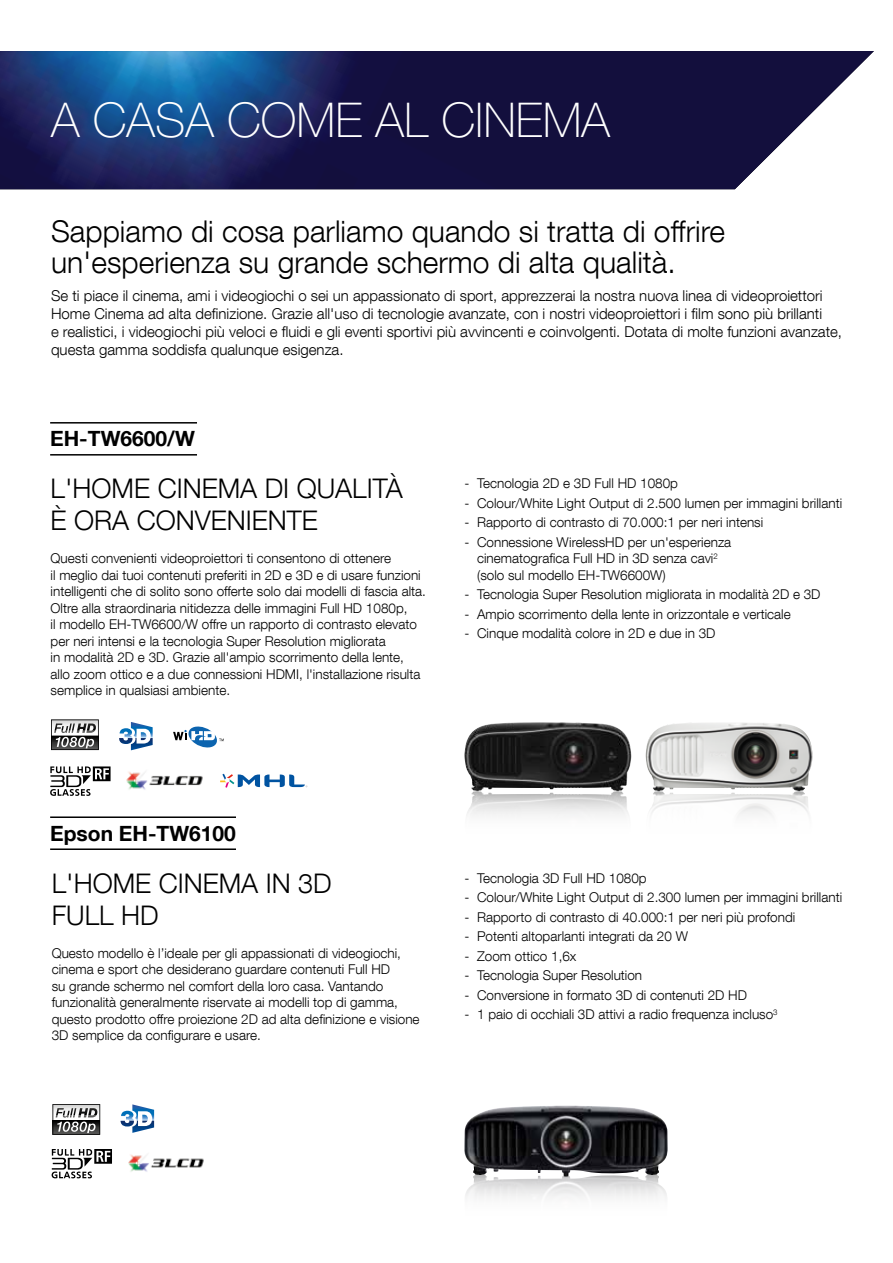
<style>
.page{position:relative;width:893px;height:1263px;background:#fff}
.page>*{position:absolute;margin:0;border:0;box-sizing:border-box;transform-origin:0 0}
.t1{font:100 48px "Helvetica Neue";color:#fff}
.t2{font:300 30px/31.5px "Helvetica Neue LT Com";color:#000}
.t3{font:300 27px/32.4px "Helvetica Neue LT Com";color:#000}
.t4{font:700 21px "Helvetica Neue LT Com";color:#000}
.t5{font:300 15px/18px "Helvetica Neue LT Com";color:#000}
.t6{font:300 13.5px/16.5px "Helvetica Neue LT Com";color:#000}
</style>
<div class="page">
<img style="left:0;top:51px;width:874px;height:138px">
<img style="left:126px;top:771px;width:77px;height:19px">
<svg style="left:220px;top:774px;width:87px;height:14px"></svg>
<svg style="left:50px;top:766px;width:61px;height:30px"></svg>
<img style="left:645px;top:723px;width:168px;height:93px">
<img style="left:464px;top:722px;width:167px;height:94px">
<hr style="left:50px;top:422px;width:147px;height:2px;background:#000">
<hr style="left:50px;top:454px;width:147px;height:2px;background:#000">
<hr style="left:50px;top:816px;width:186px;height:2px;background:#000">
<hr style="left:50px;top:848px;width:186px;height:2px;background:#000">
<svg style="left:173px;top:726px;width:51px;height:21px"></svg>
<svg style="left:119px;top:722px;width:34px;height:28px"></svg>
<svg style="left:51px;top:719px;width:48px;height:31px"></svg>
<img style="left:464px;top:1105px;width:204px;height:67px">
<img style="left:465px;top:1172px;width:202px;height:26px">
<img style="left:128px;top:1154px;width:76px;height:18px">
<svg style="left:52px;top:1149px;width:60px;height:29px"></svg>
<svg style="left:121px;top:1104px;width:33px;height:29px"></svg>
<svg style="left:52px;top:1104px;width:48px;height:31px"></svg>
<h1 class="t1" style="left:51px;top:93px;width:561px">A CASA COME AL CINEMA</h1>
<h2 class="t2" style="left:51px;top:215px;width:676px">Sappiamo di cosa parliamo quando si tratta di offrire un'esperienza su grande schermo di alta qualità.</h2>
<p class="t5" style="left:51px;top:286px;width:793px">Se ti piace il cinema, ami i videogiochi o sei un appassionato di sport, apprezzerai la nostra nuova linea di videoproiettori Home Cinema ad alta definizione. Grazie all'uso di tecnologie avanzate, con i nostri videoproiettori i film sono più brillanti<br>e realistici, i videogiochi più veloci e fluidi e gli eventi sportivi più avvincenti e coinvolgenti. Dotata di molte funzioni avanzate, questa gamma soddisfa qualunque esigenza.</p>
<h3 class="t4" style="left:50px;top:426px;width:146px">EH-TW6600/W</h3>
<h3 class="t3" style="left:51px;top:472px;width:354px">L'HOME CINEMA DI QUALITÀ<br>È ORA CONVENIENTE</h3>
<p class="t6" style="left:51px;top:550px;width:377px">Questi convenienti videoproiettori ti consentono di ottenere<br>il meglio dai tuoi contenuti preferiti in 2D e 3D e di usare funzioni intelligenti che di solito sono offerte solo dai modelli di fascia alta.<br>Oltre alla straordinaria nitidezza delle immagini Full HD 1080p,<br>il modello EH-TW6600/W offre un rapporto di contrasto elevato per neri intensi e la tecnologia Super Resolution migliorata<br>in modalità 2D e 3D. Grazie all'ampio scorrimento della lente, allo zoom ottico e a due connessioni HDMI, l'installazione risulta semplice in qualsiasi ambiente.</p>
<p class="t6" style="left:464px;top:475px;width:215px">- Tecnologia 2D e 3D Full HD 1080p</p>
<p class="t6" style="left:464px;top:495px;width:379px">- Colour/White Light Output di 2.500 lumen per immagini brillanti</p>
<p class="t6" style="left:464px;top:514px;width:300px">- Rapporto di contrasto di 70.000:1 per neri intensi</p>
<p class="t6" style="left:477px;top:534px;width:256px;text-indent:-13px">- Connessione WirelessHD per un'esperienza cinematografica Full HD in 3D senza cavi<sup>2 </sup>(solo sul modello EH-TW6600W)</p>
<p class="t6" style="left:464px;top:586px;width:358px">- Tecnologia Super Resolution migliorata in modalità 2D e 3D</p>
<p class="t6" style="left:464px;top:606px;width:328px">- Ampio scorrimento della lente in orizzontale e verticale</p>
<p class="t6" style="left:464px;top:625px;width:253px">- Cinque modalità colore in 2D e due in 3D</p>
<h3 class="t4" style="left:50px;top:820px;width:187px">Epson EH-TW6100</h3>
<h3 class="t3" style="left:52px;top:866px;width:282px">L'HOME CINEMA IN 3D<br>FULL HD</h3>
<p class="t6" style="left:52px;top:944px;width:369px">Questo modello è l’ideale per gli appassionati di videogiochi, cinema e sport che desiderano guardare contenuti Full HD<br>su grande schermo nel comfort della loro casa. Vantando funzionalità generalmente riservate ai modelli top di gamma, questo prodotto offre proiezione 2D ad alta definizione e visione 3D semplice da configurare e usare.</p>
<p class="t6" style="left:464px;top:869px;width:184px">- Tecnologia 3D Full HD 1080p</p>
<p class="t6" style="left:464px;top:889px;width:379px">- Colour/White Light Output di 2.300 lumen per immagini brillanti</p>
<p class="t6" style="left:464px;top:908px;width:332px">- Rapporto di contrasto di 40.000:1 per neri più profondi</p>
<p class="t6" style="left:464px;top:928px;width:225px">- Potenti altoparlanti integrati da 20 W</p>
<p class="t6" style="left:464px;top:947px;width:114px">- Zoom ottico 1,6x</p>
<p class="t6" style="left:464px;top:967px;width:179px">- Tecnologia Super Resolution</p>
<p class="t6" style="left:464px;top:986px;width:284px">- Conversione in formato 3D di contenuti 2D HD</p>
<p class="t6" style="left:464px;top:1006px;width:315px">- 1 paio di occhiali 3D attivi a radio frequenza incluso<sup>3</sup></p>
</div>
